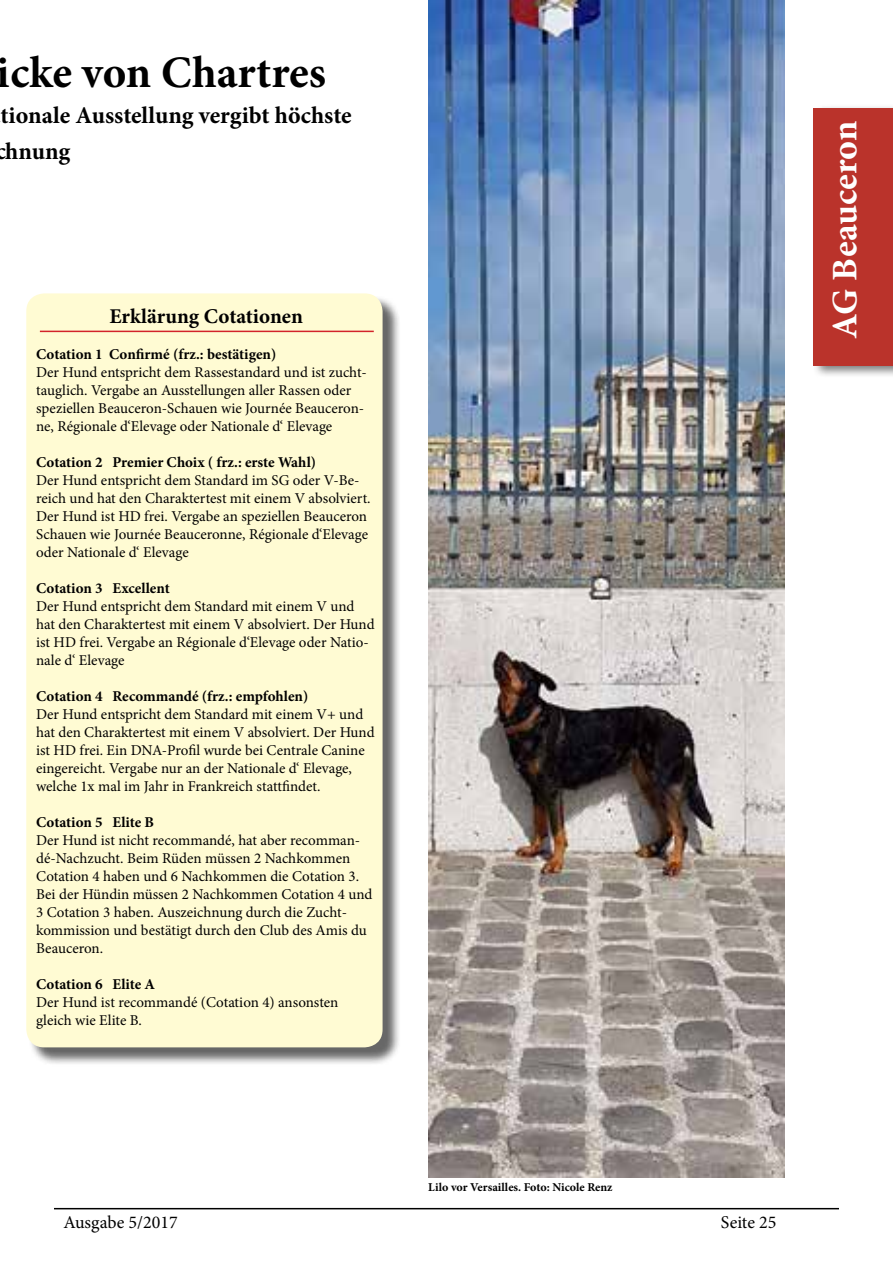
<style>
.page{position:relative;width:893px;height:1263px;background:#fff}
.page>*{position:absolute;margin:0;border:0;box-sizing:border-box;transform-origin:0 0}
.t1{font:700 45px "Minion Pro";color:#000}
.t2{font:700 36px "Minion Pro";letter-spacing:-.005em;color:#fff}
.t3{font:700 24px/36px "Minion Pro";color:#000}
.t4{font:700 21px "Minion Pro";color:#000}
.t5{font:18px "Minion Pro";color:#000}
.t6{font:15px/18px "Minion Pro";color:#000}
.t7{font:700 15px "Minion Pro";color:#000}
.t8{font:700 12px "Minion Pro";color:#000}
</style>
<div class="page">
<hr style="left:54px;top:1208px;width:785px;height:1px;background:#000">
<div style="left:812px;top:105px;width:81px;height:273px;background:#000;opacity:.51"></div>
<div style="left:813px;top:108px;width:80px;height:258px;background:#ba332b"></div>
<div style="left:29px;top:296px;width:372px;height:770px;background:#000;opacity:.6"></div>
<div style="left:26px;top:293px;width:357px;height:754px;background:#fffbd3;border-radius:18px"></div>
<hr style="left:40px;top:331px;width:334px;height:1px;background:#d2232a">
<img style="left:428px;top:0;width:356px;height:1178px">
<h1 class="t1" style="left:-3px;top:41px;width:331px">icke von Chartres</h1>
<h3 class="t3" style="left:-5px;top:97px;width:358px">tionale Ausstellung vergibt höchste chnung</h3>
<h3 class="t4" style="left:109px;top:301px;width:195px">Erklärung Cotationen</h3>
<p class="t7" style="left:36px;top:343px;width:242px">Cotation 1 Confirmé (frz.: bestätigen)</p>
<p class="t6" style="left:36px;top:363px;width:332px">Der Hund entspricht dem Rassestandard und ist zucht&shy;tauglich. Vergabe an Ausstellungen aller Rassen oder speziellen Beauceron-Schauen wie Journée Beauceron&shy;ne, Régionale d‘Elevage oder Nationale d‘ Elevage</p>
<p class="t7" style="left:36px;top:451px;width:281px">Cotation 2 Premier Choix ( frz.: erste Wahl)</p>
<p class="t6" style="left:36px;top:471px;width:336px">Der Hund entspricht dem Standard im SG oder V-Be&shy;reich und hat den Charaktertest mit einem V absolviert.<br>Der Hund ist HD frei. Vergabe an speziellen Beauceron Schauen wie Journée Beauceronne, Régionale d‘Elevage oder Nationale d‘ Elevage</p>
<p class="t7" style="left:36px;top:577px;width:135px">Cotation 3 Excellent</p>
<p class="t6" style="left:36px;top:597px;width:340px">Der Hund entspricht dem Standard mit einem V und hat den Charaktertest mit einem V absolviert. Der Hund ist HD frei. Vergabe an Régionale d‘Elevage oder Natio&shy;nale d‘ Elevage</p>
<p class="t7" style="left:36px;top:685px;width:274px">Cotation 4 Recommandé (frz.: empfohlen)</p>
<p class="t6" style="left:36px;top:705px;width:340px">Der Hund entspricht dem Standard mit einem V+ und hat den Charaktertest mit einem V absolviert. Der Hund ist HD frei. Ein DNA-Profil wurde bei Centrale Canine eingereicht. Vergabe nur an der Nationale d‘ Elevage, welche 1x mal im Jahr in Frankreich stattfindet.</p>
<p class="t7" style="left:36px;top:811px;width:120px">Cotation 5 Elite B</p>
<p class="t6" style="left:36px;top:831px;width:338px">Der Hund ist nicht recommandé, hat aber recomman&shy;dé-Nachzucht. Beim Rüden müssen 2 Nachkommen Cotation 4 haben und 6 Nachkommen die Cotation 3.<br>Bei der Hündin müssen 2 Nachkommen Cotation 4 und 3 Cotation 3 haben. Auszeichnung durch die Zucht&shy;kommission und bestätigt durch den Club des Amis du Beauceron.</p>
<p class="t7" style="left:36px;top:973px;width:121px">Cotation 6 Elite A</p>
<p class="t6" style="left:36px;top:993px;width:304px">Der Hund ist recommandé (Cotation 4) ansonsten gleich wie Elite B.</p>
<h2 class="t2" style="left:820px;top:339px;width:220px;rotate:-90deg">AG Beauceron</h2>
<p class="t8" style="left:428px;top:1178px;width:186px">Lilo vor Versailles. Foto: Nicole Renz</p>
<p class="t5" style="left:63px;top:1210px;width:116px">Ausgabe 5/2017</p>
<p class="t5" style="left:721px;top:1210px;width:57px">Seite 25</p>
</div>
